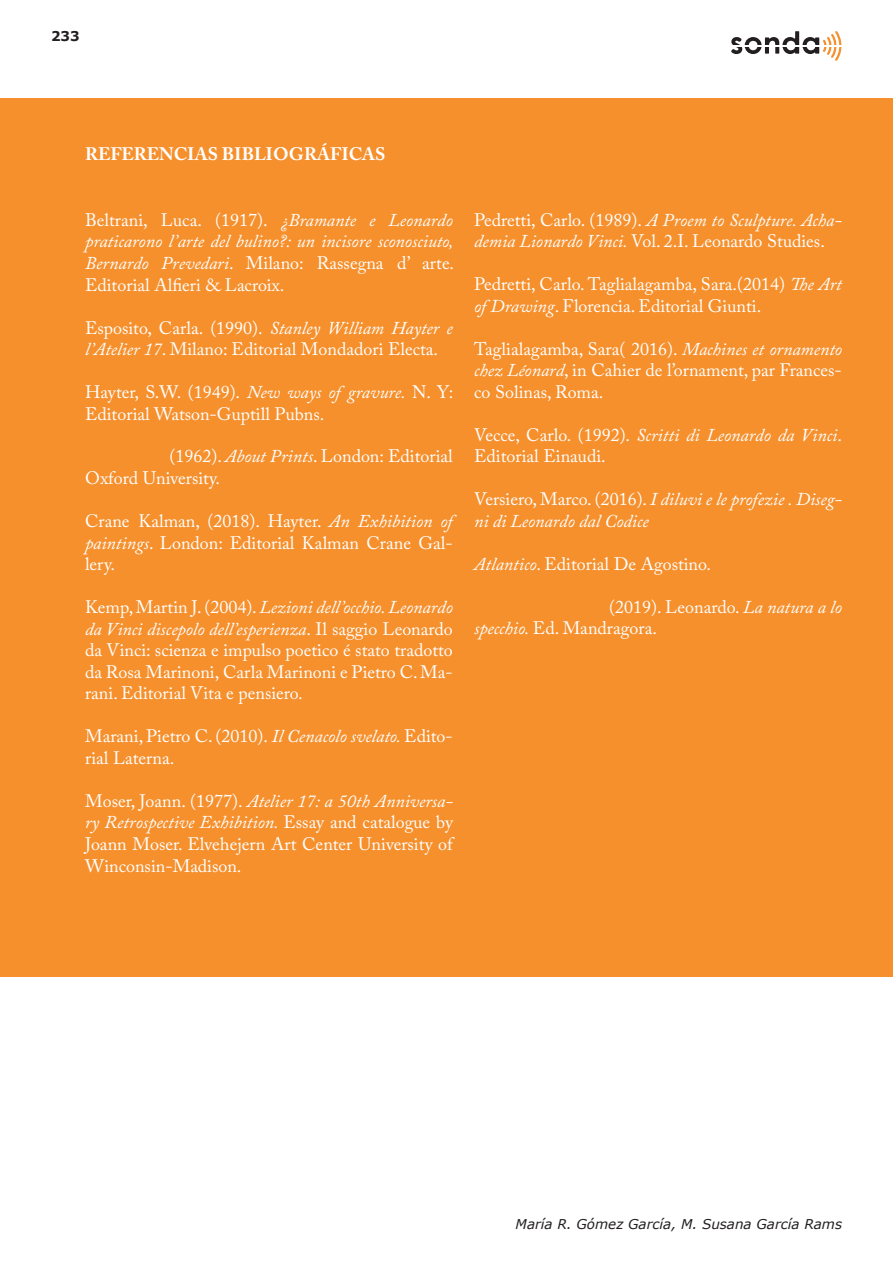
<style>
.page{position:relative;width:893px;height:1263px;background:#fff}
.page>*{position:absolute;margin:0;border:0;box-sizing:border-box;transform-origin:0 0}
.t1{font:18px/21.6px "Adobe Caslon Pro";color:#fff}
.t2{font:italic 18px/21.6px "Adobe Caslon Pro";color:#fff;text-align:justify}
.t3{font:700 18px "Adobe Caslon Pro";color:#fff}
.t4{font:italic 13.5px "Verdana";color:#231f20}
.t5{font:700 13.5px "Verdana";color:#231f20}
.s1{font-style:normal}
.s2{font-style:italic}
</style>
<div class="page">
<svg style="left:731px;top:31px;width:111px;height:30px"></svg>
<hr style="left:732px;top:45px;width:110px;height:2px;background:#fff">
<div style="left:0;top:98px;width:893px;height:879px;background:#f6902d"></div>
<p class="t5" style="left:51px;top:28px;width:30px">233</p>
<p class="t3" style="left:85px;top:143px;width:302px">REFERENCIAS BIBLIOGRÁFICAS</p>
<p class="t2" style="left:85px;top:209px;width:371px"><span class="s1">Beltrani, Luca. (1917).</span> ¿Bramante e Leonardo praticarono l’arte del bulino?: un incisore sconosciuto, Bernardo Prevedari<span class="s1">. Milano: Rassegna d’ arte.<br>Editorial Alfieri &amp; Lacroix.</span></p>
<p class="t1" style="left:85px;top:316px;width:369px">Esposito, Carla. (1990). <span class="s2">Stanley William Hayter e l’Atelier 17</span>. Milano: Editorial Mondadori Electa.</p>
<p class="t1" style="left:85px;top:381px;width:370px">Hayter, S.W. (1949). <span class="s2">New ways of gravure.</span> N. Y:<br>Editorial Watson-Guptill Pubns.</p>
<p class="t1" style="left:85px;top:445px;width:369px;text-indent:84px">(1962). <span class="s2">About Prints</span>. London: Editorial<br>Oxford University.</p>
<p class="t1" style="left:85px;top:510px;width:369px;text-align:justify">Crane Kalman, (2018). Hayter. <span class="s2">An Exhibition of paintings</span>. London: Editorial Kalman Crane Gal&shy;lery.</p>
<p class="t1" style="left:85px;top:596px;width:369px;text-align:justify">Kemp, Martin J. (2004). <span class="s2">Lezioni dell’occhio. Leonardo da Vinci discepolo dell’esperienza</span>. Il saggio Leonardo da Vinci: scienza e impulso poetico é stato tradotto da Rosa Marinoni, Carla Marinoni e Pietro C. Ma&shy;rani. Editorial Vita e pensiero.</p>
<p class="t1" style="left:85px;top:725px;width:369px">Marani, Pietro C. (2010). <span class="s2">Il Cenacolo svelato.</span> Edito&shy;rial Laterna.</p>
<p class="t1" style="left:85px;top:790px;width:369px;text-align:justify">Moser, Joann. (1977). <span class="s2">Atelier 17: a 50th Anniversa&shy;ry Retrospective Exhibition.</span> Essay and catalogue by Joann Moser. Elvehejern Art Center University of Winconsin-Madison.</p>
<p class="t1" style="left:474px;top:209px;width:369px">Pedretti, Carlo. (1989). <span class="s2">A Proem to Sculpture. Acha&shy;demia Lionardo Vinci.</span> Vol. 2.I. Leonardo Studies.</p>
<p class="t1" style="left:474px;top:273px;width:369px">Pedretti, Carlo. Taglialagamba, Sara.(2014) <span class="s2">The Art of Drawing</span>. Florencia. Editorial Giunti.</p>
<p class="t1" style="left:474px;top:338px;width:369px;text-align:justify">Taglialagamba, Sara( 2016). <span class="s2">Machines et ornamento chez Léonard</span>, in Cahier de l’ornament, par Frances&shy;co Solinas, Roma.</p>
<p class="t1" style="left:474px;top:424px;width:369px">Vecce, Carlo. (1992). <span class="s2">Scritti di Leonardo da Vinci</span>.<br>Editorial Einaudi.</p>
<p class="t2" style="left:474px;top:488px;width:369px"><span class="s1">Versiero, Marco. (2016).</span> I diluvi e le profezie . Diseg&shy;ni di Leonardo dal Codice</p>
<p class="t1" style="left:474px;top:553px;width:239px"><span class="s2">Atlantico</span>. Editorial De Agostino.</p>
<p class="t1" style="left:474px;top:596px;width:369px;text-indent:135px">(2019). Leonardo. <span class="s2">La natura a lo specchio.</span> Ed. Mandragora.</p>
<p class="t4" style="left:516px;top:1216px;width:328px">María R. Gómez García, M. Susana García Rams</p>
</div>
